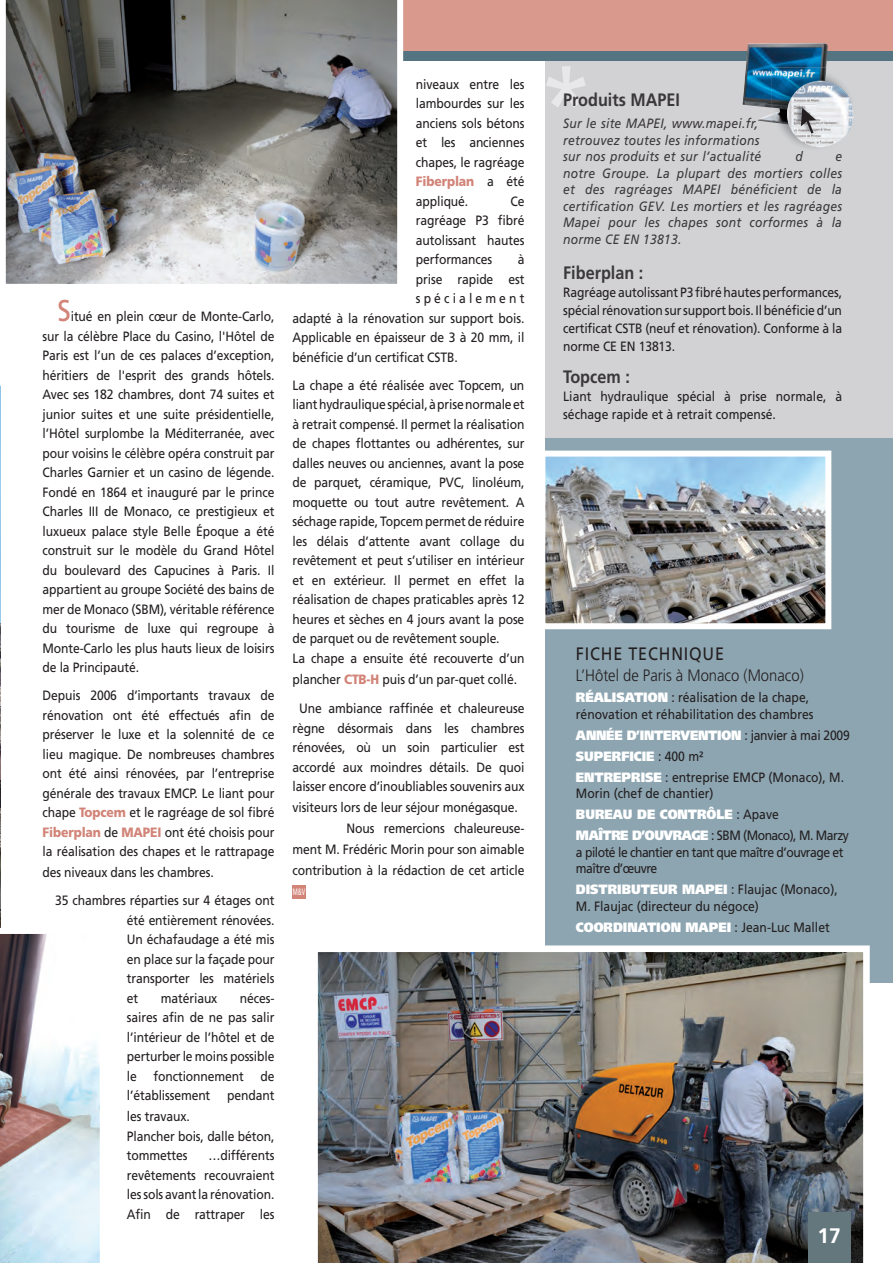
<style>
.page{position:relative;width:893px;height:1263px;background:#fff}
.page>*{position:absolute;margin:0;border:0;box-sizing:border-box;transform-origin:0 0}
.t1{font:30px "Frutiger";color:#d28478;scale:.9 1}
.t2{font:700 21px "Frutiger";color:#fff}
.t3{font:700 18px "Frutiger";color:#3b383a;scale:.9 1}
.t4{font:18px "Frutiger";letter-spacing:.05em;color:#231f20;scale:.9 1}
.t5{font:300 16.5px "Frutiger";color:#231f20;scale:.9 1}
.t6{font:13.5px/19.5px "Frutiger";letter-spacing:-.01em;color:#231f20;text-align:justify;scale:.9 1}
.t7{font:italic 13.5px/16.5px "Frutiger";letter-spacing:.02em;color:#3b383a;scale:.9 1}
.t8{font:13.5px/16.5px "Frutiger";letter-spacing:-.04em;color:#231f20;scale:.9 1}
.t9{font:900 13.5px "Frutiger";color:#fff;scale:.9 1}
.t10{font:13.5px "Frutiger";letter-spacing:.255em;color:#231f20;scale:.9 1}
.t11{font:condensed 9.3px "Frutiger";color:#fff;scale:.7 1}
.s1{font-weight:900;color:#d28478}
.s2{font-weight:900;color:#fff}
.s3{font-weight:400;color:#231f20}
</style>
<div class="page">
<div style="left:546px;top:417px;width:347px;height:566px;background:#8da5b1"></div>
<div style="left:546px;top:26px;width:347px;height:412px;background:#d2d2d4"></div>
<img style="left:0;top:386px;width:1px;height:542px">
<div style="left:0;top:51px;width:893px;height:10px;background:#557482"></div>
<div style="left:0;top:0;width:893px;height:51px;background:#d9998d"></div>
<svg style="left:546px;top:66px;width:40px;height:41px"></svg>
<img style="left:744px;top:43px;width:80px;height:46px">
<img style="left:780px;top:68px;width:74px;height:80px">
<img style="left:772px;top:68px;width:54px;height:57px">
<img style="left:787px;top:81px;width:66px;height:66px">
<img style="left:795px;top:102px;width:20px;height:31px">
<svg style="left:801px;top:108px;width:15px;height:28px"></svg>
<img style="left:546px;top:458px;width:278px;height:164px">
<div style="left:539px;top:451px;width:292px;height:178px;border:6px solid #fff"></div>
<div style="left:292px;top:885px;width:14px;height:13px;background:#d28478"></div>
<img style="left:317px;top:945px;width:553px;height:318px">
<svg style="left:0;top:0;width:403px;height:284px;background:#7d7e7f"></svg>
<div style="left:808px;top:1212px;width:42px;height:51px;background:#64777c"></div>
<svg style="left:0;top:934px;width:100px;height:329px"></svg>
<h1 class="t1" style="left:58px;top:293px;width:16px">S</h1>
<p class="t6" style="left:43px;top:307px;width:259px;text-indent:28px">itué en plein cœur de Monte-Carlo, sur la célèbre Place du Casino, l'Hôtel de Paris est l’un de ces palaces d’exception, héritiers de l'esprit des grands hôtels.<br>Avec ses 182 chambres, dont 74 suites et junior suites et une suite présidentielle, l’Hôtel surplombe la Méditerranée, avec pour voisins le célèbre opéra construit par Charles Garnier et un casino de légende.<br>Fondé en 1864 et inauguré par le prince Charles III de Monaco, ce prestigieux et luxueux palace style Belle Époque a été construit sur le modèle du Grand Hôtel du boulevard des Capucines à Paris. Il appartient au groupe Société des bains de mer de Monaco (SBM), véritable référence du tourisme de luxe qui regroupe à Monte-Carlo les plus hauts lieux de loisirs de la Principauté.</p>
<p class="t6" style="left:43px;top:686px;width:259px">Depuis 2006 d’importants travaux de rénovation ont été effectués afin de préserver le luxe et la solennité de ce lieu magique. De nombreuses chambres ont été ainsi rénovées, par l’entreprise générale des travaux EMCP. Le liant pour chape <span class="s1">topcem</span> et le ragréage de sol fibré <span class="s1">Fiberplan</span> de <span class="s1">Mapei</span> ont été choisis pour la réalisation des chapes et le rattrapage</p>
<p class="t6" style="left:55px;top:858px;width:245px;line-height:28px;text-indent:-13px">des niveaux dans les chambres.<br>35 chambres réparties sur 4 étages ont</p>
<p class="t6" style="left:127px;top:910px;width:165px">été entièrement rénovées.<br>Un échafaudage a été mis en place sur la façade pour transporter les matériels et</p>
<p class="t6" style="left:161px;top:988px;width:64px">matériaux</p>
<p class="t6" style="left:127px;top:988px;width:165px;text-indent:113px">néces&shy;saires afin de ne pas salir l’intérieur de l’hôtel et de perturber le moins possible le fonctionnement de l’établissement</p>
<p class="t6" style="left:227px;top:1086px;width:54px">pendant</p>
<p class="t6" style="left:127px;top:1107px;width:165px;text-align:left">les travaux.<br>Plancher bois, dalle béton, tommettes</p>
<p class="t6" style="left:127px;top:1146px;width:165px;text-indent:81px">…différents revêtements recouvraient les sols avant la rénovation.<br>Afin de rattraper les</p>
<p class="t6" style="left:416px;top:74px;width:122px">niveaux entre les lambourdes sur les anciens sols bétons et les anciennes chapes, le ragréage <span class="s1">Fiberplan</span> a été appliqué.</p>
<p class="t6" style="left:416px;top:191px;width:122px;text-indent:94px">Ce ragréage P3 fibré autolissant hautes performances</p>
<p class="t6" style="left:518px;top:250px;width:9px">à</p>
<p class="t6" style="left:416px;top:269px;width:122px">prise rapide est</p>
<p class="t10" style="left:416px;top:291px;width:122px">spécialement</p>
<p class="t6" style="left:292px;top:308px;width:259px">adapté à la rénovation sur support bois.</p>
<p class="t6" style="left:292px;top:328px;width:259px">Applicable en épaisseur de 3 à 20 mm, il</p>
<p class="t6" style="left:292px;top:347px;width:185px">bénéficie d’un certificat CSTB.</p>
<p class="t6" style="left:292px;top:375px;width:259px;text-align:left">La chape a été réalisée avec Topcem, un liant hydraulique spécial, à prise normale et à retrait compensé. Il permet la réalisation de chapes flottantes ou adhérentes, sur dalles neuves ou anciennes, avant la pose de parquet, céramique, PVC, linoléum, moquette ou tout autre revêtement. A séchage rapide, Topcem permet de réduire les délais d’attente avant collage du revêtement et peut s’utiliser en intérieur et en extérieur. Il permet en effet la réalisation de chapes praticables après 12 heures et sèches en 4 jours avant la pose de parquet ou de revêtement souple.<br>La chape a ensuite été recouverte d’un</p>
<p class="t6" style="left:292px;top:664px;width:259px;line-height:29.5px;text-align:center">plancher <span class="s1">ctb-H</span> puis d’un par-quet collé.<br>Une ambiance raffinée et chaleureuse</p>
<p class="t6" style="left:292px;top:718px;width:259px">règne désormais dans les chambres rénovées, où un soin particulier est accordé aux moindres détails. De quoi laisser encore d’inoubliables souvenirs aux</p>
<p class="t6" style="left:292px;top:798px;width:252px">visiteurs lors de leur séjour monégasque.</p>
<p class="t6" style="left:346px;top:819px;width:199px">Nous remercions chaleureuse-</p>
<p class="t6" style="left:292px;top:840px;width:259px">ment M. Frédéric Morin pour son aimable</p>
<p class="t6" style="left:292px;top:861px;width:259px">contribution à la rédaction de cet article</p>
<p class="t11" style="left:293px;top:886px;width:19px">M&amp;V</p>
<h3 class="t3" style="left:563px;top:89px;width:131px">Produits MAPEI</h3>
<p class="t7" style="left:563px;top:115px;width:221px">Sur le site MAPEI, www.mapei.fr, retrouvez toutes les informations sur nos produits et sur l’actualité</p>
<p class="t7" style="left:796px;top:148px;width:10px">d</p>
<p class="t7" style="left:563px;top:148px;width:311px;text-align:justify;text-indent:272px">e notre Groupe. La plupart des mortiers colles et des ragréages MAPEI bénéficient de la certification GEV. Les mortiers et les ragréages Mapei pour les chapes sont corformes à la norme CE EN 13813.</p>
<h3 class="t3" style="left:563px;top:263px;width:91px">Fiberplan :</h3>
<p class="t6" style="left:563px;top:284px;width:311px;line-height:18px">Ragréage autolissant P3 fibré hautes performances, spécial rénovation sur support bois. Il bénéficie d’un certificat CSTB (neuf et rénovation). Conforme à la norme CE EN 13813.</p>
<h3 class="t3" style="left:563px;top:366px;width:76px">Topcem :</h3>
<p class="t6" style="left:563px;top:387px;width:311px;line-height:18px">Liant hydraulique spécial à prise normale, à séchage rapide et à retrait compensé.</p>
<h3 class="t4" style="left:576px;top:643px;width:166px">FICHE TECHNIQUE</h3>
<p class="t5" style="left:576px;top:666px;width:255px">L’Hôtel de Paris à Monaco (Monaco)</p>
<p class="t6" style="left:576px;top:689px;width:266px;line-height:16.5px"><span class="s2">RÉALISATION</span> : réalisation de la chape, rénovation et réhabilitation des chambres</p>
<p class="t6" style="left:576px;top:724px;width:306px;line-height:21px;text-align:left"><span class="s2">ANNÉE D’INTERVENTION</span> : janvier à mai 2009<br><span class="s2">SUPERFICIE</span> : 400 m²<br><span class="s2">ENTREPRISE</span> : entreprise EMCP (Monaco), M.</p>
<p class="t6" style="left:576px;top:783px;width:305px;line-height:21px;text-align:left">Morin (chef de chantier)<br><span class="s2">BUREAU DE CONTRÔLE</span> : Apave<br><span class="s2">MAÎTRE D’OUVRAGE</span> : SBM (Monaco), M. Marzy</p>
<p class="t8" style="left:576px;top:844px;width:299px">a piloté le chantier en tant que maître d’ouvrage et maître d’œuvre</p>
<p class="t6" style="left:576px;top:881px;width:292px;line-height:16.5px"><span class="s2">DISTRIBUTEUR MAPEI</span> : Flaujac (Monaco),<br>M. Flaujac (directeur du négoce)</p>
<p class="t9" style="left:576px;top:919px;width:284px">COORDINATION MAPEI <span class="s3">: Jean-Luc Mallet</span></p>
<h2 class="t2" style="left:817px;top:1223px;width:25px">17</h2>
</div>
